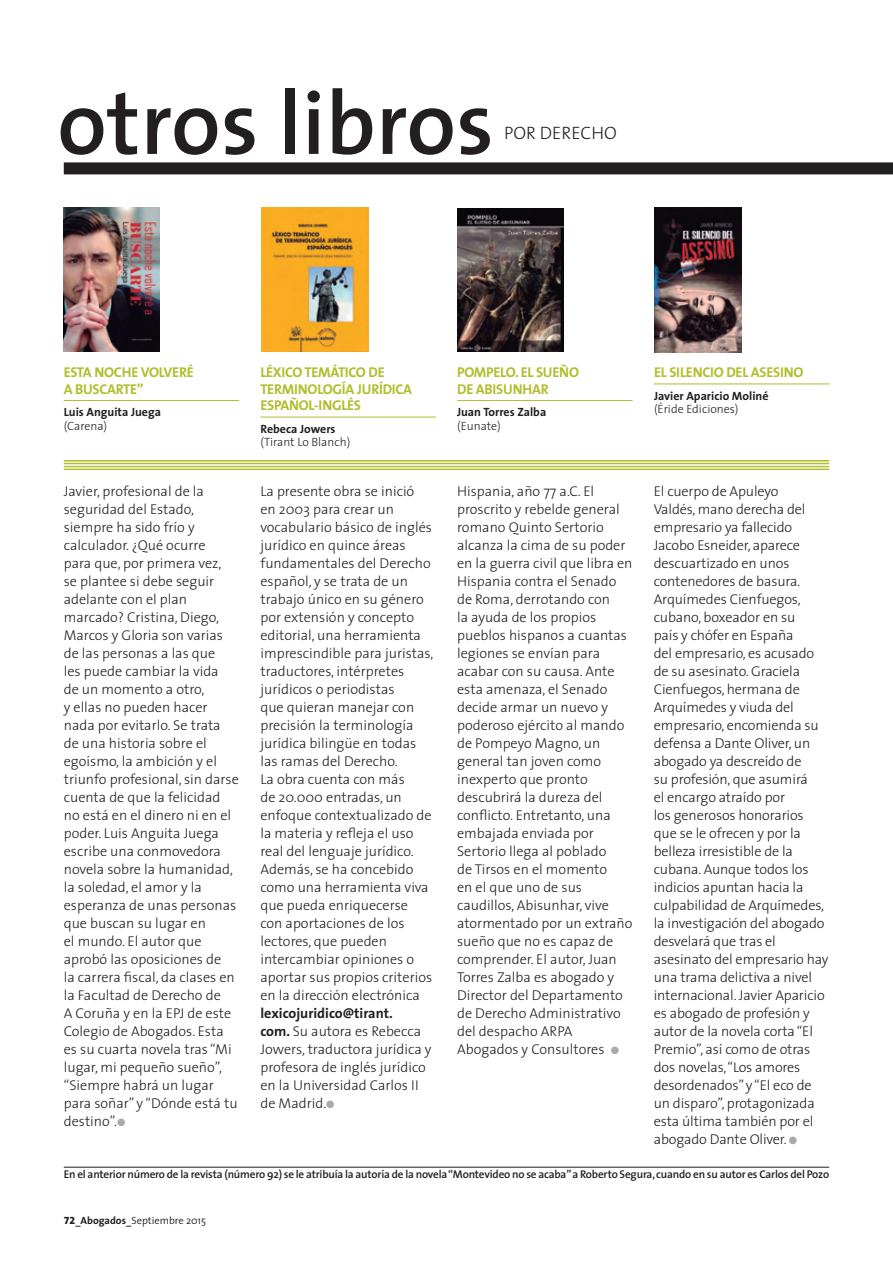
<style>
.page{position:relative;width:893px;height:1263px;background:#fff}
.page>*{position:absolute;margin:0;border:0;box-sizing:border-box;transform-origin:0 0}
.t1{font:600 90px "The Sans";color:#231f20}
.t2{font:300 18px "The Sans";color:#231f20}
.t3{font:300 14.25px/18px "The Sans";color:#231f20}
.t4{font:700 14.25px/16.5px "The Sans";letter-spacing:-.02em;color:#b0be2d}
.t5{font:700 12px/13.5px "The Sans";color:#231f20}
.t6{font:300 12px "The Sans";color:#231f20}
.t7{font:600 11.25px "The Sans";letter-spacing:-.015em;color:#231f20}
.t8{font:300 10.5px "The Sans";color:#231f20}
.s1{font-weight:300}
.s2{color:#a8a9ad}
.s3{font-weight:700}
.s4{font-family:"The Sans Extra Bold Expert";font-weight:400}
.s5{font-weight:600}
</style>
<div class="page">
<hr style="left:64px;top:468px;width:765px;height:2px;background:#b0be2d">
<hr style="left:64px;top:466px;width:765px;height:1px;background:#b0be2d">
<hr style="left:64px;top:463px;width:765px;height:1px;background:#b0be2d">
<hr style="left:64px;top:460px;width:765px;height:1px;background:#b0be2d">
<div style="left:64px;top:162px;width:829px;height:12px;background:#231f20"></div>
<img style="left:457px;top:208px;width:106px;height:143px">
<img style="left:64px;top:208px;width:95px;height:143px">
<img style="left:654px;top:208px;width:88px;height:144px">
<img style="left:261px;top:208px;width:107px;height:143px">
<hr style="left:457px;top:400px;width:175px;height:1px;background:#b0be2d">
<hr style="left:654px;top:384px;width:175px;height:1px;background:#b0be2d">
<hr style="left:260px;top:417px;width:176px;height:1px;background:#b0be2d">
<hr style="left:64px;top:400px;width:175px;height:1px;background:#b0be2d">
<hr style="left:64px;top:1167px;width:765px;height:1px;background:#231f20">
<p class="t1" style="left:57px;top:48px;width:438px">otros libros</p>
<p class="t2" style="left:504px;top:118px;width:114px">POR DERECHO</p>
<p class="t4" style="left:64px;top:364px;width:132px">ESTA NOCHE VOLVERÉ<br>A BUSCARTE”</p>
<p class="t5" style="left:64px;top:405px;width:99px">Luis Anguita Juega <span class="s1">(Carena)</span></p>
<p class="t4" style="left:260px;top:364px;width:153px">LÉXICO TEMÁTICO DE<br>TERMINOLOGÍA JURÍDICA<br>ESPAÑOL-INGLÉS</p>
<p class="t5" style="left:260px;top:422px;width:77px">Rebeca Jowers</p>
<p class="t6" style="left:260px;top:432px;width:91px">(Tirant Lo Blanch)</p>
<p class="t4" style="left:457px;top:364px;width:123px">POMPELO. EL SUEÑO<br>DE ABISUNHAR</p>
<p class="t5" style="left:457px;top:405px;width:91px">Juan Torres Zalba</p>
<p class="t6" style="left:457px;top:416px;width:45px">(Eunate)</p>
<p class="t4" style="left:654px;top:364px;width:151px">EL SILENCIO DEL ASESINO</p>
<p class="t5" style="left:654px;top:389px;width:116px">Javier Aparicio Moliné</p>
<p class="t6" style="left:654px;top:399px;width:86px">(Éride Ediciones)</p>
<p class="t3" style="left:64px;top:482px;width:177px">Javier, profesional de la seguridad del Estado, siempre ha sido frío y calculador. ¿Qué ocurre<br>para que, por primera vez,<br>se plantee si debe seguir adelante con el plan marcado? Cristina, Diego,<br>Marcos y Gloria son varias de las personas a las que<br>les puede cambiar la vida<br>de un momento a otro,<br>y ellas no pueden hacer nada por evitarlo. Se trata de una historia sobre el egoísmo, la ambición y el triunfo profesional, sin darse cuenta de que la felicidad no está en el dinero ni en el poder. Luis Anguita Juega escribe una conmovedora novela sobre la humanidad, la soledad, el amor y la esperanza de unas personas que buscan su lugar en<br>el mundo. El autor que aprobó las oposiciones de<br>la carrera fiscal, da clases en la Facultad de Derecho de<br>A Coruña y en la EPJ de este<br>Colegio de Abogados. Esta es su cuarta novela tras “Mi lugar, mi pequeño sueño”, “Siempre habrá un lugar para soñar” y “Dónde está tu destino”.<span class="s2">●</span></p>
<p class="t3" style="left:260px;top:482px;width:174px">La presente obra se inició<br>en 2003 para crear un vocabulario básico de inglés jurídico en quince áreas fundamentales del Derecho español, y se trata de un trabajo único en su género por extensión y concepto editorial, una herramienta imprescindible para juristas, traductores, intérpretes jurídicos o periodistas<br>que quieran manejar con precisión la terminología jurídica bilingüe en todas las ramas del Derecho.<br>La obra cuenta con más<br>de 20.000 entradas, un enfoque contextualizado de la materia y refleja el uso real del lenguaje jurídico.<br>Además, se ha concebido como una herramienta viva que pueda enriquecerse con aportaciones de los lectores, que pueden intercambiar opiniones o aportar sus propios criterios en la dirección electrónica <span class="s3">lexicojuridico@tirant.<br>com.</span> Su autora es Rebecca<br>Jowers, traductora jurídica y profesora de inglés jurídico en la Universidad Carlos II de Madrid.<span class="s2">●</span></p>
<p class="t3" style="left:457px;top:482px;width:177px">Hispania, año 77 a.C. El proscrito y rebelde general romano Quinto Sertorio alcanza la cima de su poder en la guerra civil que libra en<br>Hispania contra el Senado de Roma, derrotando con<br>la ayuda de los propios pueblos hispanos a cuantas legiones se envían para acabar con su causa. Ante esta amenaza, el Senado decide armar un nuevo y poderoso ejército al mando de Pompeyo Magno, un general tan joven como inexperto que pronto descubrirá la dureza del conflicto. Entretanto, una embajada enviada por<br>Sertorio llega al poblado<br>de Tirsos en el momento<br>en el que uno de sus caudillos, Abisunhar, vive atormentado por un extraño sueño que no es capaz de comprender. El autor, Juan<br>Torres Zalba es abogado y<br>Director del Departamento de Derecho Administrativo del despacho ARPA<br>Abogados y Consultores <span class="s2">●</span></p>
<p class="t3" style="left:654px;top:482px;width:176px">El cuerpo de Apuleyo<br>Valdés, mano derecha del empresario ya fallecido<br>Jacobo Esneider, aparece descuartizado en unos contenedores de basura.<br>Arquímedes Cienfuegos, cubano, boxeador en su<br>país y chófer en España<br>del empresario, es acusado de su asesinato. Graciela<br>Cienfuegos, hermana de<br>Arquímedes y viuda del empresario, encomienda su defensa a Dante Oliver, un abogado ya descreído de<br>su profesión, que asumirá<br>el encargo atraído por<br>los generosos honorarios que se le ofrecen y por la belleza irresistible de la cubana. Aunque todos los indicios apuntan hacia la culpabilidad de Arquímedes, la investigación del abogado desvelará que tras el asesinato del empresario hay una trama delictiva a nivel internacional. Javier Aparicio es abogado de profesión y autor de la novela corta “El<br>Premio”, así como de otras dos novelas, “Los amores desordenados” y “El eco de un disparo”, protagonizada esta última también por el abogado Dante Oliver. <span class="s2">●</span></p>
<p class="t7" style="left:64px;top:1165px;width:767px">En el anterior número de la revista (número 92) se le atribuía la autoría de la novela “Montevideo no se acaba” a Roberto Segura, cuando en su autor es Carlos del Pozo</p>
<p class="t8" style="left:64px;top:1211px;width:144px"><span class="s4">72</span><span class="s5">_</span><span class="s3">Abogados</span><span class="s5">_</span>Septiembre 2015</p>
</div>
